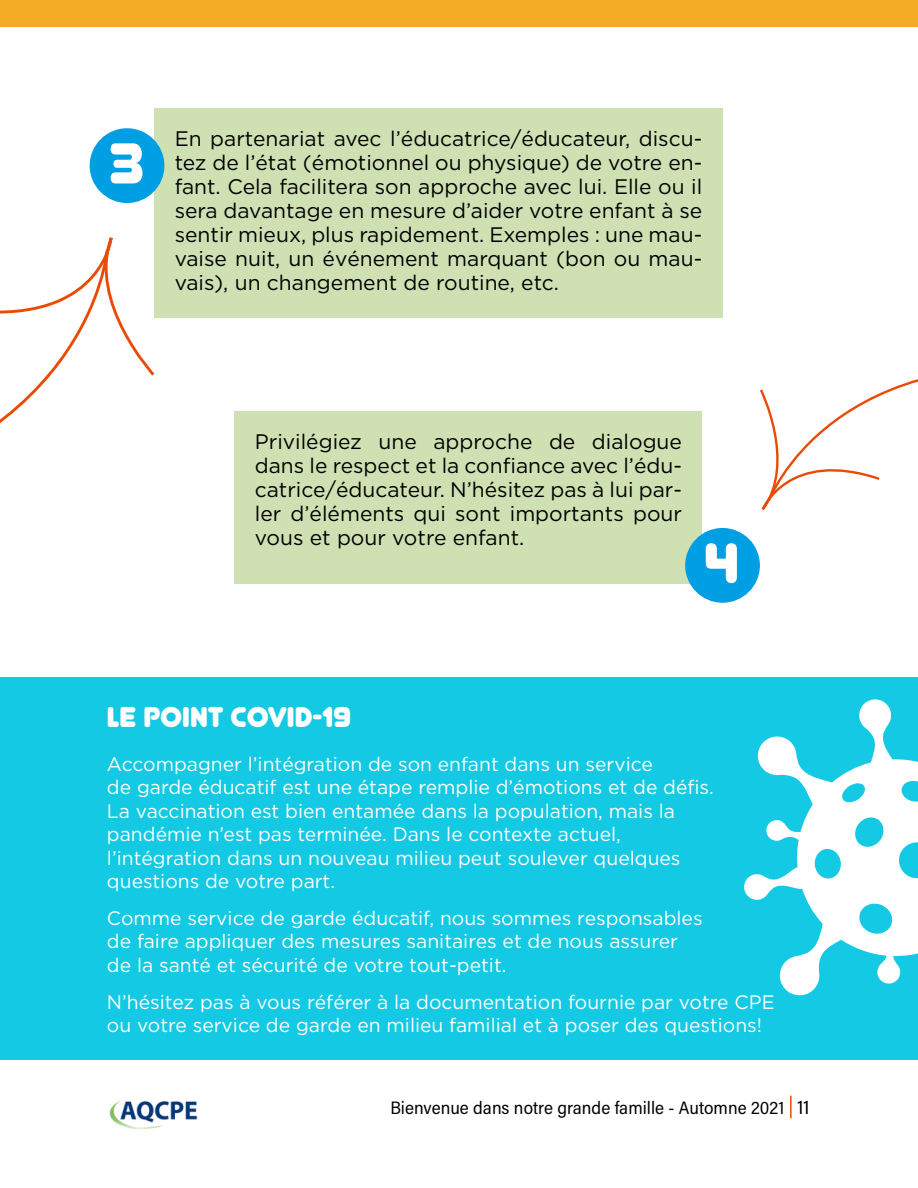
<style>
.page{position:relative;width:918px;height:1188px;background:#fff}
.page>*{position:absolute;margin:0;border:0;box-sizing:border-box;transform-origin:0 0}
.t1{font:57px "Junegull";color:#fff}
.t2{font:28.5px "Junegull";color:#fff}
.t3{font:21px/24px "Gotham";color:#000;text-align:justify}
.t4{font:19.5px/23.4px "Gotham";color:#fff}
.t5{font:18px "Acumin Pro Semi Cond";color:#000}
.s1{font-size:19.5px}
</style>
<div class="page">
<div style="left:0;top:678px;width:918px;height:382px;background:#14c9e3"></div>
<svg style="left:744px;top:699px;width:174px;height:297px"></svg>
<img style="left:109px;top:1100px;width:89px;height:30px">
<div style="left:0;top:0;width:918px;height:27px;background:#f1ab25"></div>
<div style="left:154px;top:108px;width:569px;height:210px;background:#cfe1b3"></div>
<div style="left:235px;top:411px;width:467px;height:173px;background:#cfe1b3"></div>
<div style="left:90px;top:128px;width:74px;height:75px;background:#009fe3;border-radius:50%"></div>
<div style="left:685px;top:528px;width:75px;height:75px;background:#009fe3;border-radius:50%"></div>
<svg style="left:0;top:237px;width:155px;height:186px"></svg>
<svg style="left:760px;top:379px;width:158px;height:131px"></svg>
<hr style="left:790px;top:1096px;width:2px;height:22px;background:#e94b03">
<p class="t1" style="left:108px;top:129px;width:37px">3</p>
<p class="t3" style="left:175px;top:126px;width:529px">En partenariat avec l’éducatrice/éducateur, discu&shy;tez de l’état (émotionnel ou physique) de votre en&shy;fant. Cela facilitera son approche avec lui. Elle ou il sera davantage en mesure d’aider votre enfant à se sentir mieux, plus rapidement. Exemples : une mau&shy;vaise nuit, un événement marquant (bon ou mau&shy;vais), un changement de routine, etc.</p>
<p class="t3" style="left:255px;top:429px;width:429px">Privilégiez une approche de dialogue dans le respect et la confiance avec l’édu&shy;catrice/éducateur. N’hésitez pas à lui par&shy;ler d’éléments qui sont importants pour vous et pour votre enfant.</p>
<p class="t1" style="left:704px;top:529px;width:36px">4</p>
<p class="t2" style="left:107px;top:700px;width:246px">LE POINT COVID-19</p>
<p class="t4" style="left:107px;top:752px;width:609px">Accompagner l’intégration de son enfant dans un service<br>de garde éducatif est une étape remplie d’émotions et de défis.<br>La vaccination est bien entamée dans la population, mais la pandémie n’est pas terminée. Dans le contexte actuel, l’intégration dans un nouveau milieu peut soulever quelques questions de votre part.</p>
<p class="t4" style="left:107px;top:906px;width:597px">Comme service de garde éducatif, nous sommes responsables de faire appliquer des mesures sanitaires et de nous assurer de la santé et sécurité de votre tout-petit.</p>
<p class="t4" style="left:107px;top:990px;width:669px">N’hésitez pas à vous référer à la documentation fournie par votre CPE ou votre service de garde en milieu familial et à poser des questions!</p>
<p class="t5" style="left:390px;top:1095px;width:421px">Bienvenue dans notre grande famille - Automne 2021 <span class="s1">11</span></p>
</div>
